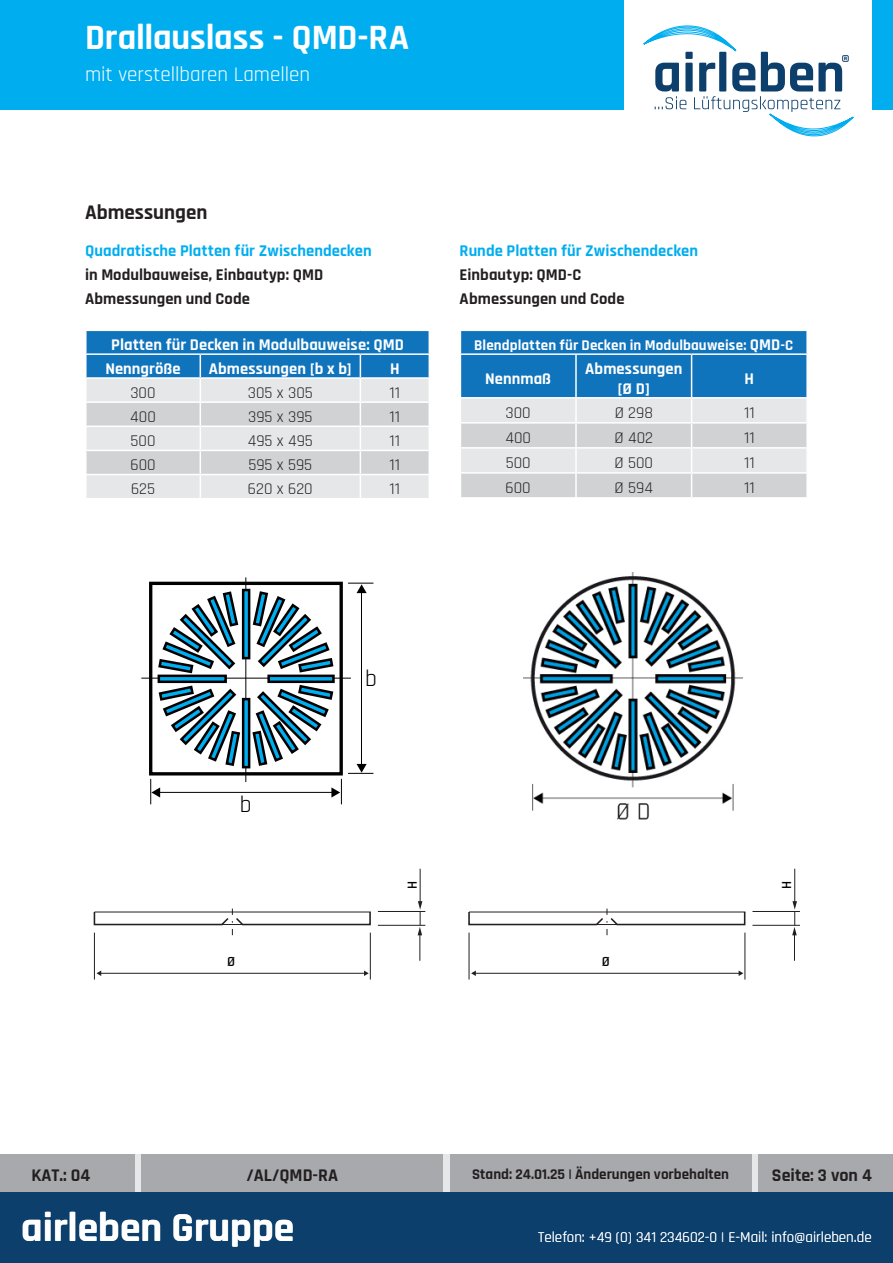
<style>
.page{position:relative;width:893px;height:1263px;background:#fff}
.page>*{position:absolute;margin:0;border:0;box-sizing:border-box;transform-origin:0 0}
.t1{font:700 41.55px "Rajdhani";color:#fff}
.t2{font:700 36px "Rajdhani";letter-spacing:-.005em;color:#fff}
.t3{font:23.4px "Rajdhani";color:#000001}
.t4{font:21px "Rajdhani";color:#fff}
.t5{font:700 21px "Rajdhani";color:#231f20}
.t6{font:700 18px "Rajdhani";color:#231f20}
.t7{font:16.5px "Rajdhani";color:#231f20}
.Text{font:700 16.5px/19.8px "Rajdhani";letter-spacing:.005em;color:#fff;text-align:center}
.t8{font:700 16.5px "Rajdhani";color:#231f20}
.t9{font:700 16.5px "Rajdhani";letter-spacing:.005em;color:#00aeef}
.t10{font:15px "Rajdhani";color:#fff}
.Text-2{font:700 15px "Rajdhani";letter-spacing:.01em;color:#fff}
.t11{font:700 15px "Rajdhani";color:#231f20}
.t12{font:600 14.1px "Rajdhani";color:#000001}
.s1{font-size:16.5px}
</style>
<div class="page">
<div style="left:0;top:1154px;width:893px;height:39px;background:#e6e7e9"></div>
<div style="left:758px;top:1154px;width:135px;height:39px;background:#a8a9ad"></div>
<div style="left:0;top:1154px;width:135px;height:39px;background:#a8a9ad"></div>
<div style="left:450px;top:1154px;width:302px;height:39px;background:#a8a9ad"></div>
<div style="left:141px;top:1154px;width:302px;height:39px;background:#a8a9ad"></div>
<div style="left:0;top:0;width:893px;height:109px;background:#00aeef"></div>
<div style="left:625px;top:0;width:247px;height:149px;background:#fff"></div>
<svg style="left:643px;top:26px;width:210px;height:110px"></svg>
<div style="left:0;top:1193px;width:893px;height:70px;background:#0c3f6c"></div>
<svg style="left:93px;top:908px;width:278px;height:32px"></svg>
<hr style="left:94px;top:932px;width:1px;height:47px;background:#231f20">
<hr style="left:370px;top:932px;width:1px;height:47px;background:#231f20">
<hr style="left:378px;top:925px;width:47px;height:1px;background:#231f20">
<hr style="left:378px;top:911px;width:47px;height:1px;background:#231f20">
<hr style="left:420px;top:869px;width:1px;height:34px;background:#231f20">
<svg style="left:418px;top:901px;width:4px;height:60px"></svg>
<hr style="left:100px;top:973px;width:265px;height:1px;background:#231f20">
<svg style="left:97px;top:970px;width:4px;height:6px"></svg>
<svg style="left:364px;top:970px;width:5px;height:6px"></svg>
<svg style="left:468px;top:908px;width:278px;height:32px"></svg>
<hr style="left:469px;top:932px;width:1px;height:47px;background:#231f20">
<hr style="left:744px;top:932px;width:1px;height:47px;background:#231f20">
<hr style="left:752px;top:925px;width:48px;height:1px;background:#231f20">
<hr style="left:752px;top:911px;width:48px;height:1px;background:#231f20">
<hr style="left:794px;top:869px;width:1px;height:34px;background:#231f20">
<svg style="left:792px;top:901px;width:5px;height:60px"></svg>
<hr style="left:475px;top:973px;width:264px;height:1px;background:#231f20">
<svg style="left:471px;top:970px;width:5px;height:6px"></svg>
<svg style="left:739px;top:970px;width:4px;height:6px"></svg>
<svg style="left:86px;top:330px;width:344px;height:168px;background:#a9c4d9"></svg>
<svg style="left:460px;top:330px;width:347px;height:167px;background:#8fb6d3"></svg>
<hr style="left:806px;top:474px;width:2px;height:23px;background:#fff">
<div style="left:149px;top:582px;width:194px;height:193px;border:3px solid #000001"></div>
<hr style="left:245px;top:577px;width:1px;height:205px;background:#000001">
<hr style="left:141px;top:678px;width:210px;height:1px;background:#000001">
<hr style="left:159px;top:792px;width:174px;height:1px;background:#000001">
<svg style="left:331px;top:779px;width:11px;height:25px"></svg>
<svg style="left:150px;top:779px;width:10px;height:25px"></svg>
<hr style="left:361px;top:591px;width:1px;height:174px;background:#000001">
<svg style="left:348px;top:583px;width:25px;height:10px"></svg>
<svg style="left:348px;top:764px;width:25px;height:10px"></svg>
<div style="left:242px;top:589px;width:8px;height:70px;border:3px solid #000001"></div>
<div style="left:242px;top:698px;width:8px;height:70px;border:3px solid #000001"></div>
<div style="left:269px;top:676px;width:64px;height:6px;background:#00aeef"></div>
<div style="left:267px;top:674px;width:68px;height:9px;border:3px solid #000001"></div>
<div style="left:159px;top:676px;width:67px;height:6px;background:#00aeef"></div>
<div style="left:158px;top:674px;width:69px;height:9px;border:3px solid #000001"></div>
<svg style="left:252px;top:591px;width:82px;height:82px"></svg>
<svg style="left:252px;top:683px;width:83px;height:83px"></svg>
<svg style="left:158px;top:685px;width:84px;height:82px"></svg>
<svg style="left:157px;top:591px;width:82px;height:84px"></svg>
<img style="left:523px;top:573px;width:219px;height:247px">
<p class="t2" style="left:85px;top:16px;width:326px">Drallauslass - QMD-RA</p>
<p class="t4" style="left:85px;top:62px;width:227px">mit verstellbaren Lamellen</p>
<p class="t5" style="left:85px;top:200px;width:124px">Abmessungen</p>
<p class="t9" style="left:85px;top:240px;width:288px">Quadratische Platten für Zwischendecken</p>
<p class="t8" style="left:85px;top:264px;width:240px">in Modulbauweise, Einbautyp: QMD</p>
<p class="t8" style="left:85px;top:288px;width:166px">Abmessungen und Code</p>
<p class="Text" style="left:111px;top:335px;width:294px">Platten für Decken in Modulbauweise: QMD</p>
<p class="Text" style="left:105px;top:359px;width:77px">Nenngröße</p>
<p class="Text" style="left:209px;top:359px;width:145px">Abmessungen [b x b]</p>
<p class="Text" style="left:390px;top:359px;width:11px">H</p>
<p class="t7" style="left:130px;top:383px;width:27px">300</p>
<p class="t7" style="left:248px;top:383px;width:66px">305 x 305</p>
<p class="t7" style="left:390px;top:383px;width:12px">11</p>
<p class="t7" style="left:130px;top:407px;width:27px">400</p>
<p class="t7" style="left:248px;top:407px;width:66px">395 x 395</p>
<p class="t7" style="left:390px;top:407px;width:12px">11</p>
<p class="t7" style="left:131px;top:431px;width:26px">500</p>
<p class="t7" style="left:248px;top:431px;width:67px">495 x 495</p>
<p class="t7" style="left:390px;top:431px;width:12px">11</p>
<p class="t7" style="left:130px;top:455px;width:27px">600</p>
<p class="t7" style="left:248px;top:455px;width:65px">595 x 595</p>
<p class="t7" style="left:390px;top:455px;width:12px">11</p>
<p class="t7" style="left:131px;top:480px;width:26px">625</p>
<p class="t7" style="left:248px;top:480px;width:66px">620 x 620</p>
<p class="t7" style="left:390px;top:480px;width:12px">11</p>
<p class="t9" style="left:460px;top:240px;width:240px">Runde Platten für Zwischendecken</p>
<p class="t8" style="left:460px;top:264px;width:123px">Einbautyp: QMD-C</p>
<p class="t8" style="left:460px;top:288px;width:166px">Abmessungen und Code</p>
<p class="Text-2" style="left:474px;top:336px;width:321px">Blendplatten für Decken in Modulbauweise: <span class="s1">QMD</span>-C</p>
<p class="Text" style="left:485px;top:369px;width:67px">Nennmaß</p>
<p class="Text" style="left:585px;top:359px;width:99px">Abmessungen [Ø D]</p>
<p class="Text" style="left:745px;top:369px;width:11px">H</p>
<p class="t7" style="left:506px;top:403px;width:27px">300</p>
<p class="t7" style="left:615px;top:403px;width:40px">Ø 298</p>
<p class="t7" style="left:744px;top:403px;width:12px">11</p>
<p class="t7" style="left:505px;top:428px;width:27px">400</p>
<p class="t7" style="left:614px;top:428px;width:40px">Ø 402</p>
<p class="t7" style="left:744px;top:428px;width:12px">11</p>
<p class="t7" style="left:506px;top:453px;width:26px">500</p>
<p class="t7" style="left:614px;top:453px;width:40px">Ø 500</p>
<p class="t7" style="left:744px;top:453px;width:12px">11</p>
<p class="t7" style="left:506px;top:478px;width:27px">600</p>
<p class="t7" style="left:615px;top:478px;width:40px">Ø 594</p>
<p class="t7" style="left:744px;top:478px;width:12px">11</p>
<p class="t3" style="left:240px;top:792px;width:13px">b</p>
<p class="t12" style="left:227px;top:953px;width:10px">Ø</p>
<p class="t3" style="left:365px;top:665px;width:13px">b</p>
<p class="t12" style="left:404px;top:889px;width:10px;rotate:-90deg">H</p>
<p class="t12" style="left:602px;top:953px;width:10px">Ø</p>
<p class="t12" style="left:778px;top:889px;width:10px;rotate:-90deg">H</p>
<p class="t6" style="left:32px;top:1164px;width:60px">KAT.: 04</p>
<p class="t6" style="left:247px;top:1164px;width:93px">/AL/QMD-RA</p>
<p class="t11" style="left:472px;top:1165px;width:258px">Stand: 24.01.25 | Änderungen vorbehalten</p>
<p class="t6" style="left:772px;top:1164px;width:101px">Seite: 3 von 4</p>
<p class="t1" style="left:21px;top:1202px;width:275px">airleben Gruppe</p>
<p class="t10" style="left:538px;top:1228px;width:335px">Telefon: +49 (0) 341 234602-0 | E-Mail: info@airleben.de</p>
</div>
